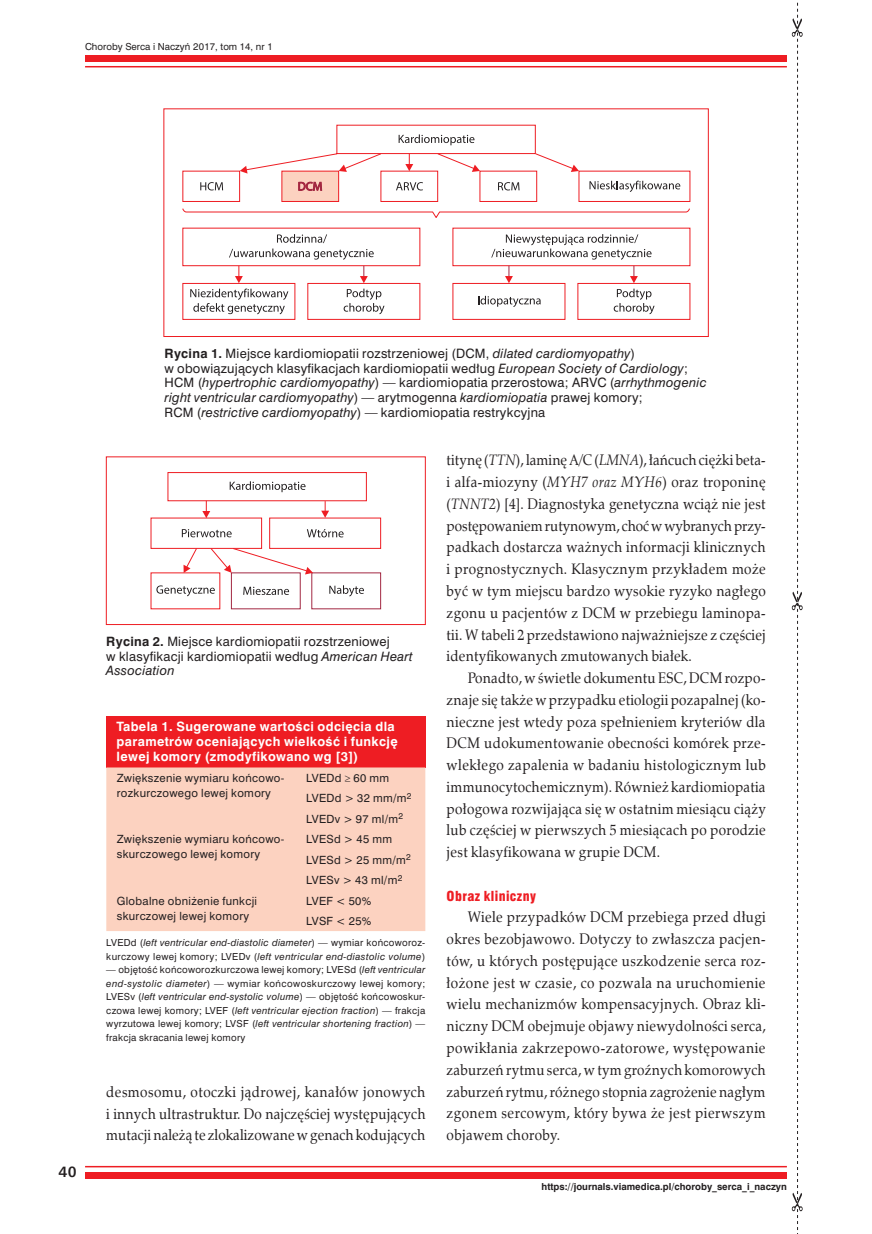
<style>
.page{position:relative;width:872px;height:1234px;background:#fff}
.page>*{position:absolute;margin:0;border:0;box-sizing:border-box;transform-origin:0 0}
.TXT2_-_Tekst_-_nastę{font:15px/21.8px "Zapf Calligr EU";letter-spacing:.015em;color:#231f20;text-align:justify;scale:.9 1}
.t1{font:700 15px "Humnst 777 EU";color:#231f20}
.S_-_Śródtytuł_1{font:13.5px "Swis 721 Blk Cn EU";letter-spacing:.025em;color:#ee1d23}
.R_-_Rycina_-_podpis{font:12px/14.7px "Swis 721 PL";letter-spacing:.02em;color:#231f20}
.T1_-_Tabela_-_tytuł{font:700 12px/15px "Swis 721 PL";letter-spacing:.03em;color:#fff}
.T3_-_Tabela_-_tekst{font:10.5px/15px "Swis 721 PL";letter-spacing:.03em;color:#231f20}
.T3_-_Tabela_-_przypi{font:9px/13.5px "Swis 721 PL";letter-spacing:.03em;color:#231f20;text-align:justify}
.T3_-_Tabela_-_przypi-2{font:italic 9px/13.5px "Swis 721 PL";letter-spacing:.03em;color:#231f20}
.t2{font:700 9px "Swis 721 PL";color:#231f20}
.T3_-_Tabela_-_przypi-3{font:9px "Swis 721 PL";color:#231f20}
.s1{font-weight:700}
.s2{font-style:italic}
.s3{font-style:normal}
</style>
<div class="page">
<div style="left:85px;top:55px;width:702px;height:7px;background:#ee1d23"></div>
<hr style="left:85px;top:66px;width:702px;height:1px;background:#ee1d23">
<div style="left:85px;top:1171px;width:702px;height:7px;background:#ee1d23"></div>
<hr style="left:85px;top:1165px;width:702px;height:2px;background:#ee1d23">
<svg style="left:792px;top:2px;width:10px;height:1228px"></svg>
<div style="left:163px;top:108px;width:545px;height:229px;border:1px solid #ee1d23"></div>
<div style="left:182px;top:171px;width:58px;height:31px;border:1px solid #ee1d23"></div>
<svg style="left:200px;top:182px;width:23px;height:8px"></svg>
<svg style="left:240px;top:124px;width:450px;height:78px"></svg>
<svg style="left:182px;top:208px;width:508px;height:10px"></svg>
<svg style="left:182px;top:227px;width:508px;height:93px"></svg>
<svg style="left:190px;top:234px;width:500px;height:86px"></svg>
<div style="left:106px;top:456px;width:320px;height:168px;border:1px solid #ee1d23"></div>
<svg style="left:230px;top:481px;width:75px;height:11px"></svg>
<div style="left:168px;top:472px;width:199px;height:29px;border:1px solid #ee1d23"></div>
<svg style="left:150px;top:500px;width:231px;height:109px"></svg>
<div style="left:106px;top:715px;width:319px;height:52px;background:#ee1d23"></div>
<div style="left:106px;top:767px;width:319px;height:163px;background:#fcd2c0"></div>
<p class="T3_-_Tabela_-_przypi-3" style="left:85px;top:40px;width:189px">Choroby Serca i Naczyń 2017, tom 14, nr 1</p>
<p class="t1" style="left:59px;top:1162px;width:20px">40</p>
<p class="R_-_Rycina_-_podpis" style="left:165px;top:345px;width:544px"><span class="s1">Rycina 1.</span> Miejsce kardiomiopatii rozstrzeniowej (DCM, <span class="s2">dilated cardiomyopathy</span>)<br>w obowiązujących klasyfikacjach kardiomiopatii według <span class="s2">European Society of Cardiology</span>; HCM (<span class="s2">hypertrophic cardiomyopathy</span>) — kardiomiopatia przerostowa; ARVC (<span class="s2">arrhythmogenic right ventricular cardiomyopathy</span>) — arytmogenna <span class="s2">kardiomiopatia</span> prawej komory;<br>RCM (<span class="s2">restrictive cardiomyopathy</span>) — kardiomiopatia restrykcyjna</p>
<p class="R_-_Rycina_-_podpis" style="left:106px;top:633px;width:308px"><span class="s1">Rycina 2.</span> Miejsce kardiomiopatii rozstrzeniowej<br>w klasyfikacji kardiomiopatii według <span class="s2">American Heart<br>Association</span></p>
<p class="T1_-_Tabela_-_tytuł" style="left:117px;top:719px;width:283px">Tabela 1. Sugerowane wartości odcięcia dla parametrów oceniających wielkość i funkcję lewej komory (zmodyfikowano wg [3])</p>
<p class="T3_-_Tabela_-_tekst" style="left:117px;top:770px;width:169px">Zwiększenie wymiaru końcowo&shy;rozkurczowego lewej komory</p>
<p class="T3_-_Tabela_-_tekst" style="left:306px;top:770px;width:84px">LVEDd ≥ 60 mm</p>
<p class="T3_-_Tabela_-_tekst" style="left:306px;top:790px;width:107px">LVEDd &gt; 32 mm/m<sup>2</sup></p>
<p class="T3_-_Tabela_-_tekst" style="left:306px;top:811px;width:98px">LVEDv &gt; 97 ml/m<sup>2</sup></p>
<p class="T3_-_Tabela_-_tekst" style="left:117px;top:831px;width:169px">Zwiększenie wymiaru końcowo&shy;skurczowego lewej komory</p>
<p class="T3_-_Tabela_-_tekst" style="left:306px;top:831px;width:87px">LVESd &gt; 45 mm</p>
<p class="T3_-_Tabela_-_tekst" style="left:306px;top:851px;width:106px">LVESd &gt; 25 mm/m<sup>2</sup></p>
<p class="T3_-_Tabela_-_tekst" style="left:306px;top:872px;width:98px">LVESv &gt; 43 ml/m<sup>2</sup></p>
<p class="T3_-_Tabela_-_tekst" style="left:117px;top:892px;width:142px">Globalne obniżenie funkcji skurczowej lewej komory</p>
<p class="T3_-_Tabela_-_tekst" style="left:306px;top:892px;width:67px">LVEF &lt; 50%</p>
<p class="T3_-_Tabela_-_tekst" style="left:306px;top:913px;width:67px">LVSF &lt; 25%</p>
<p class="T3_-_Tabela_-_przypi-2" style="left:106px;top:935px;width:320px"><span class="s3">LVEDd (</span>left ventricular end-diastolic diameter<span class="s3">) — wymiar końcoworoz&shy;kurczowy lewej komory; LVEDv (</span>left ventricular end-diastolic volume<span class="s3">)</span></p>
<p class="T3_-_Tabela_-_przypi" style="left:106px;top:962px;width:320px">— objętość końcoworozkurczowa lewej komory; LVESd (<span class="s2">left ventricular end-systolic diameter</span>) — wymiar końcowoskurczowy lewej komory; LVESv (<span class="s2">left ventricular end-systolic volume</span>) — objętość końcowoskur&shy;czowa lewej komory; LVEF (<span class="s2">left ventricular ejection fraction</span>) — frakcja wyrzutowa lewej komory; LVSF (<span class="s2">left ventricular shortening fraction</span>) — frakcja skracania lewej komory</p>
<p class="TXT2_-_Tekst_-_nastę" style="left:106px;top:1080px;width:356px">desmosomu, otoczki jądrowej, kanałów jonowych i innych ultrastruktur. Do najczęściej występujących mutacji należą te zlokalizowane w genach kodujących</p>
<p class="TXT2_-_Tekst_-_nastę" style="left:446px;top:449px;width:356px">titynę (<span class="s2">TTN</span>), laminę A/C (<span class="s2">LMNA</span>), łańcuch ciężki beta&shy;i alfa-miozyny (<span class="s2">MYH7 oraz MYH6</span>) oraz troponinę (<span class="s2">TNNT2</span>) [4]. Diagnostyka genetyczna wciąż nie jest postępowaniem rutynowym, choć w wybranych przy&shy;padkach dostarcza ważnych informacji klinicznych i prognostycznych. Klasycznym przykładem może być w tym miejscu bardzo wysokie ryzyko nagłego zgonu u pacjentów z DCM w przebiegu laminopa&shy;tii. W tabeli 2 przedstawiono najważniejsze z częściej identyfikowanych zmutowanych białek.</p>
<p class="TXT2_-_Tekst_-_nastę" style="left:446px;top:667px;width:356px;text-indent:21px">Ponadto, w świetle dokumentu ESC, DCM rozpo&shy;znaje się także w przypadku etiologii pozapalnej (ko&shy;nieczne jest wtedy poza spełnieniem kryteriów dla DCM udokumentowanie obecności komórek prze&shy;wlekłego zapalenia w badaniu histologicznym lub immunocytochemicznym). Również kardiomiopatia połogowa rozwijająca się w ostatnim miesiącu ciąży lub częściej w pierwszych 5 miesiącach po porodzie jest klasyfikowana w grupie DCM.</p>
<p class="S_-_Śródtytuł_1" style="left:446px;top:887px;width:91px">Obraz kliniczny</p>
<p class="TXT2_-_Tekst_-_nastę" style="left:446px;top:906px;width:356px;text-indent:21px">Wiele przypadków DCM przebiega przed długi okres bezobjawowo. Dotyczy to zwłaszcza pacjen&shy;tów, u których postępujące uszkodzenie serca roz&shy;łożone jest w czasie, co pozwala na uruchomienie wielu mechanizmów kompensacyjnych. Obraz kli&shy;niczny DCM obejmuje objawy niewydolności serca, powikłania zakrzepowo-zatorowe, występowanie zaburzeń rytmu serca, w tym groźnych komorowych zaburzeń rytmu, różnego stopnia zagrożenie nagłym zgonem sercowym, który bywa że jest pierwszym objawem choroby.</p>
<p class="t2" style="left:541px;top:1180px;width:247px">https://journals.viamedica.pl/choroby_serca_i_naczyn</p>
</div>
